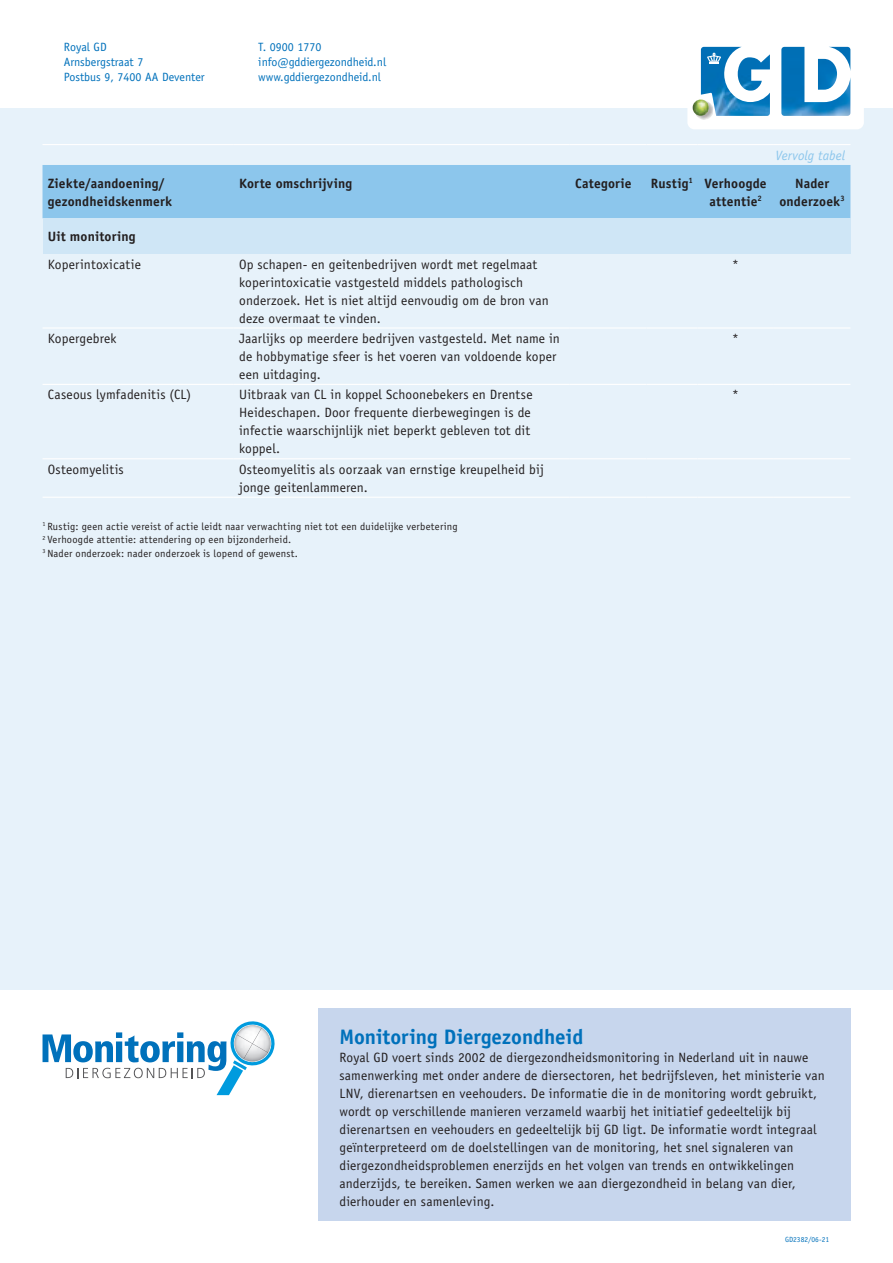
<style>
.page{position:relative;width:893px;height:1263px;background:#fff}
.page>*{position:absolute;margin:0;border:0;box-sizing:border-box;transform-origin:0 0}
.t1{font:700 21px "Officina Sans Std";color:#0071bb}
.tabel_body{font:13.5px/18px "Officina Sans Std";letter-spacing:.01em;color:#231f20}
.tabel_body-2{font:700 13.5px/18px "Officina Sans Std";letter-spacing:.015em;color:#231f20;text-align:center}
.tabel_body-3{font:italic 13.5px "Officina Sans Std";letter-spacing:.005em;color:#8cc6ec}
.t2{font:12px/15px "Officina Sans Std";color:#0071bb}
.body{font:10.5px "Officina Sans Std";letter-spacing:.02em;color:#231f20}
.t3{font:7.5px "Officina Sans Std";color:#0071bb}
</style>
<div class="page">
<div style="left:0;top:108px;width:893px;height:1112px;background:#e7f2fa"></div>
<div style="left:0;top:990px;width:893px;height:270px;background:#fff"></div>
<div style="left:318px;top:1008px;width:532px;height:212px;background:#c7d6ed"></div>
<svg style="left:43px;top:1021px;width:232px;height:74px"></svg>
<div style="left:687px;top:33px;width:177px;height:96px;background:#fff;border-radius:7px"></div>
<img style="left:701px;top:47px;width:149px;height:69px">
<img style="left:695px;top:101px;width:18px;height:19px">
<img style="left:693px;top:99px;width:16px;height:17px;border-radius:8px">
<svg style="left:707px;top:53px;width:14px;height:11px"></svg>
<div style="left:43px;top:165px;width:807px;height:53px;background:#8cc6ec"></div>
<div style="left:43px;top:218px;width:807px;height:36px;background:#cfe6f6"></div>
<hr style="left:43px;top:327px;width:191px;height:2px;background:#fff">
<hr style="left:234px;top:327px;width:336px;height:2px;background:#fff">
<hr style="left:570px;top:327px;width:76px;height:2px;background:#fff">
<hr style="left:646px;top:327px;width:51px;height:2px;background:#fff">
<hr style="left:697px;top:327px;width:77px;height:2px;background:#fff">
<hr style="left:774px;top:327px;width:76px;height:2px;background:#fff">
<hr style="left:43px;top:384px;width:191px;height:1px;background:#fff">
<hr style="left:234px;top:384px;width:336px;height:1px;background:#fff">
<hr style="left:570px;top:384px;width:76px;height:1px;background:#fff">
<hr style="left:646px;top:384px;width:51px;height:1px;background:#fff">
<hr style="left:697px;top:384px;width:77px;height:1px;background:#fff">
<hr style="left:774px;top:384px;width:76px;height:1px;background:#fff">
<hr style="left:43px;top:458px;width:191px;height:1px;background:#fff">
<hr style="left:234px;top:458px;width:336px;height:1px;background:#fff">
<hr style="left:570px;top:458px;width:76px;height:1px;background:#fff">
<hr style="left:646px;top:458px;width:51px;height:1px;background:#fff">
<hr style="left:697px;top:458px;width:77px;height:1px;background:#fff">
<hr style="left:774px;top:458px;width:76px;height:1px;background:#fff">
<hr style="left:43px;top:497px;width:191px;height:1px;background:#fff">
<hr style="left:234px;top:497px;width:336px;height:1px;background:#fff">
<hr style="left:570px;top:497px;width:76px;height:1px;background:#fff">
<hr style="left:646px;top:497px;width:51px;height:1px;background:#fff">
<hr style="left:697px;top:497px;width:77px;height:1px;background:#fff">
<hr style="left:774px;top:497px;width:76px;height:1px;background:#fff">
<hr style="left:43px;top:144px;width:191px;height:1px;background:#fff">
<hr style="left:234px;top:144px;width:336px;height:1px;background:#fff">
<hr style="left:570px;top:144px;width:76px;height:1px;background:#fff">
<hr style="left:646px;top:144px;width:51px;height:1px;background:#fff">
<hr style="left:697px;top:144px;width:77px;height:1px;background:#fff">
<hr style="left:774px;top:144px;width:76px;height:1px;background:#fff">
<p class="t2" style="left:64px;top:40px;width:142px">Royal GD<br>Arnsbergstraat 7<br>Postbus 9, 7400 AA Deventer</p>
<p class="t2" style="left:258px;top:40px;width:129px">T. 0900 1770 info@gddiergezondheid.nl www.gddiergezondheid.nl</p>
<p class="tabel_body-3" style="left:775px;top:147px;width:71px">Vervolg tabel</p>
<p class="tabel_body-2" style="left:48px;top:174px;width:126px;text-align:left">Ziekte/aandoening/ gezondheidskenmerk</p>
<p class="tabel_body-2" style="left:239px;top:174px;width:115px">Korte omschrijving</p>
<p class="tabel_body-2" style="left:575px;top:174px;width:58px">Categorie</p>
<p class="tabel_body-2" style="left:651px;top:174px;width:44px">Rustig<sup>1</sup></p>
<p class="tabel_body-2" style="left:705px;top:174px;width:63px">Verhoogde attentie<sup>2</sup></p>
<p class="tabel_body-2" style="left:779px;top:174px;width:67px">Nader onderzoek<sup>3</sup></p>
<p class="tabel_body-2" style="left:48px;top:227px;width:89px">Uit monitoring</p>
<p class="tabel_body" style="left:48px;top:255px;width:95px">Koperintoxicatie</p>
<p class="tabel_body" style="left:239px;top:255px;width:311px">Op schapen- en geitenbedrijven wordt met regelmaat koperintoxicatie vastgesteld middels pathologisch onderzoek. Het is niet altijd eenvoudig om de bron van deze overmaat te vinden.</p>
<p class="tabel_body" style="left:732px;top:255px;width:8px">*</p>
<p class="tabel_body" style="left:48px;top:329px;width:70px">Kopergebrek</p>
<p class="tabel_body" style="left:239px;top:329px;width:322px">Jaarlijks op meerdere bedrijven vastgesteld. Met name in de hobbymatige sfeer is het voeren van voldoende koper een uitdaging.</p>
<p class="tabel_body" style="left:732px;top:329px;width:8px">*</p>
<p class="tabel_body" style="left:48px;top:386px;width:145px">Caseous lymfadenitis (CL)</p>
<p class="tabel_body" style="left:239px;top:386px;width:295px">Uitbraak van CL in koppel Schoonebekers en Drentse Heideschapen. Door frequente dierbewegingen is de infectie waarschijnlijk niet beperkt gebleven tot dit koppel.</p>
<p class="tabel_body" style="left:732px;top:386px;width:8px">*</p>
<p class="tabel_body" style="left:48px;top:460px;width:78px">Osteomyelitis</p>
<p class="tabel_body" style="left:239px;top:460px;width:306px">Osteomyelitis als oorzaak van ernstige kreupelheid bij jonge geitenlammeren.</p>
<p class="body" style="left:43px;top:520px;width:417px"><sup>1</sup> Rustig: geen actie vereist of actie leidt naar verwachting niet tot een duidelijke verbetering</p>
<p class="body" style="left:43px;top:533px;width:250px"><sup>2</sup> Verhoogde attentie: attendering op een bijzonderheid.</p>
<p class="body" style="left:43px;top:547px;width:257px"><sup>3</sup> Nader onderzoek: nader onderzoek is lopend of gewenst.</p>
<h1 class="t1" style="left:339px;top:1024px;width:245px">Monitoring Diergezondheid</h1>
<p class="tabel_body" style="left:339px;top:1048px;width:487px">Royal GD voert sinds 2002 de diergezondheidsmonitoring in Nederland uit in nauwe samenwerking met onder andere de diersectoren, het bedrijfsleven, het ministerie van LNV, dierenartsen en veehouders. De informatie die in de monitoring wordt gebruikt, wordt op verschillende manieren verzameld waarbij het initiatief gedeeltelijk bij dierenartsen en veehouders en gedeeltelijk bij GD ligt. De informatie wordt integraal geïnterpreteerd om de doelstellingen van de monitoring, het snel signaleren van diergezondheidsproblemen enerzijds en het volgen van trends en ontwikkelingen anderzijds, te bereiken. Samen werken we aan diergezondheid in belang van dier, dierhouder en samenleving.</p>
<p class="t3" style="left:785px;top:1235px;width:46px">GD2382/06-21</p>
</div>
